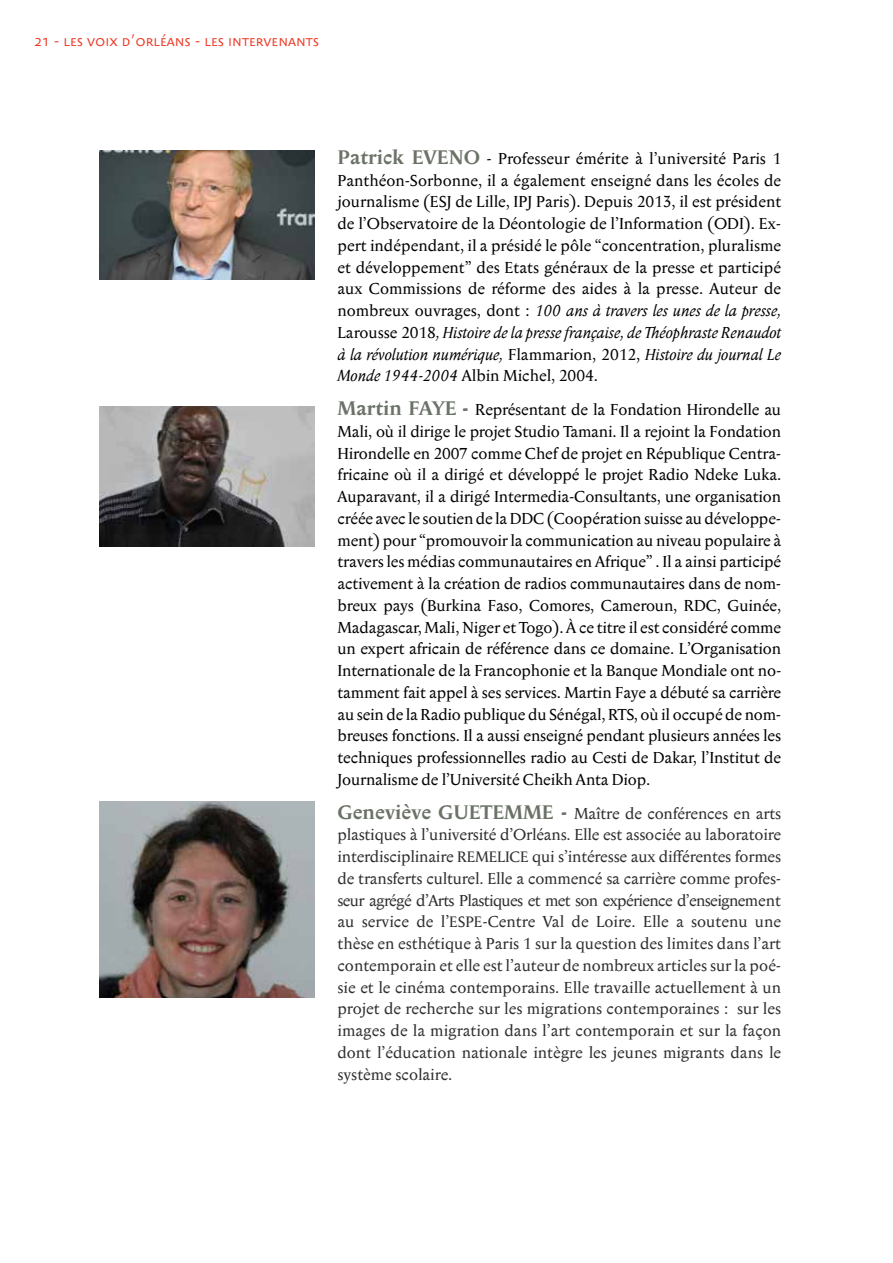
<style>
.page{position:relative;width:893px;height:1263px;background:#fff}
.page>*{position:absolute;margin:0;border:0;box-sizing:border-box;transform-origin:0 0}
.t1{font:15.75px/21.8px "Anselm Serif";letter-spacing:-.01em;color:#000;text-align:justify}
.t2{font:15.75px/21.8px "Anselm Serif";color:#2d2d2d;text-align:justify}
.t3{font:300 15.75px "Anselm Sans";color:#ee3824}
.s1{font-weight:700;font-size:19.5px;color:#6b7267}
.s2{font-style:italic}
.s3{font-size:15px}
</style>
<div class="page">
<img style="left:99px;top:151px;width:216px;height:128px">
<img style="left:99px;top:406px;width:216px;height:140px">
<img style="left:99px;top:801px;width:216px;height:196px">
<p class="t3" style="left:34px;top:29px;width:287px">21 - les voix d’orléans - les intervenants</p>
<p class="t1" style="left:337px;top:147px;width:445px"><span class="s1">Patrick EVENO</span> - Professeur émérite à l’université Paris 1<br>Panthéon-Sorbonne, il a également enseigné dans les écoles de journalisme (ESJ de Lille, IPJ Paris). Depuis 2013, il est président de l’Observatoire de la Déontologie de l’Information (ODI). Ex&shy;pert indépendant, il a présidé le pôle “concentration, pluralisme et développement” des Etats généraux de la presse et participé aux Commissions de réforme des aides à la presse. Auteur de nombreux ouvrages, dont : <span class="s2">100 ans à travers les unes de la presse, </span>Larousse 2018<span class="s2">, Histoire de la presse française, de Théophraste Renaudot à la révolution numérique,</span> Flammarion, 2012, <span class="s2">Histoire du journal Le Monde 1944-2004</span> Albin Michel, 2004.</p>
<p class="t1" style="left:337px;top:399px;width:445px"><span class="s1">Martin FAYE -</span> Représentant de la Fondation Hirondelle au Mali, où il dirige le projet Studio Tamani. Il a rejoint la Fondation Hirondelle en 2007 comme Chef de projet en République Centra&shy;fricaine où il a dirigé et développé le projet Radio Ndeke Luka.<br>Auparavant, il a dirigé Intermedia-Consultants, une organisation créée avec le soutien de la DDC (Coopération suisse au développe&shy;ment) pour “promouvoir la communication au niveau populaire à travers les médias communautaires en Afrique” . Il a ainsi participé activement à la création de radios communautaires dans de nom&shy;breux pays (Burkina Faso, Comores, Cameroun, RDC, Guinée, Madagascar, Mali, Niger et Togo). À ce titre il est considéré comme un expert africain de référence dans ce domaine. L’Organisation Internationale de la Francophonie et la Banque Mondiale ont no&shy;tamment fait appel à ses services. Martin Faye a débuté sa carrière au sein de la Radio publique du Sénégal, RTS, où il occupé de nom&shy;breuses fonctions. Il a aussi enseigné pendant plusieurs années les techniques professionnelles radio au Cesti de Dakar, l’Institut de Journalisme de l’Université Cheikh Anta Diop.</p>
<p class="t2" style="left:337px;top:802px;width:445px"><span class="s1">Geneviève GUETEMME -</span> Maître de conférences en arts plastiques à l’université d’Orléans. Elle est associée au laboratoire interdisciplinaire <span class="s3">REMELICE</span> qui s’intéresse aux différentes formes de transferts culturel. Elle a commencé sa carrière comme profes&shy;seur agrégé d’Arts Plastiques et met son expérience d’enseignement au service de l’<span class="s3">ESPE</span>-Centre Val de Loire. Elle a soutenu une thèse en esthétique à Paris 1 sur la question des limites dans l’art contemporain et elle est l’auteur de nombreux articles sur la poé&shy;sie et le cinéma contemporains. Elle travaille actuellement à un projet de recherche sur les migrations contemporaines : sur les images de la migration dans l’art contemporain et sur la façon dont l’éducation nationale intègre les jeunes migrants dans le système scolaire.</p>
</div>
